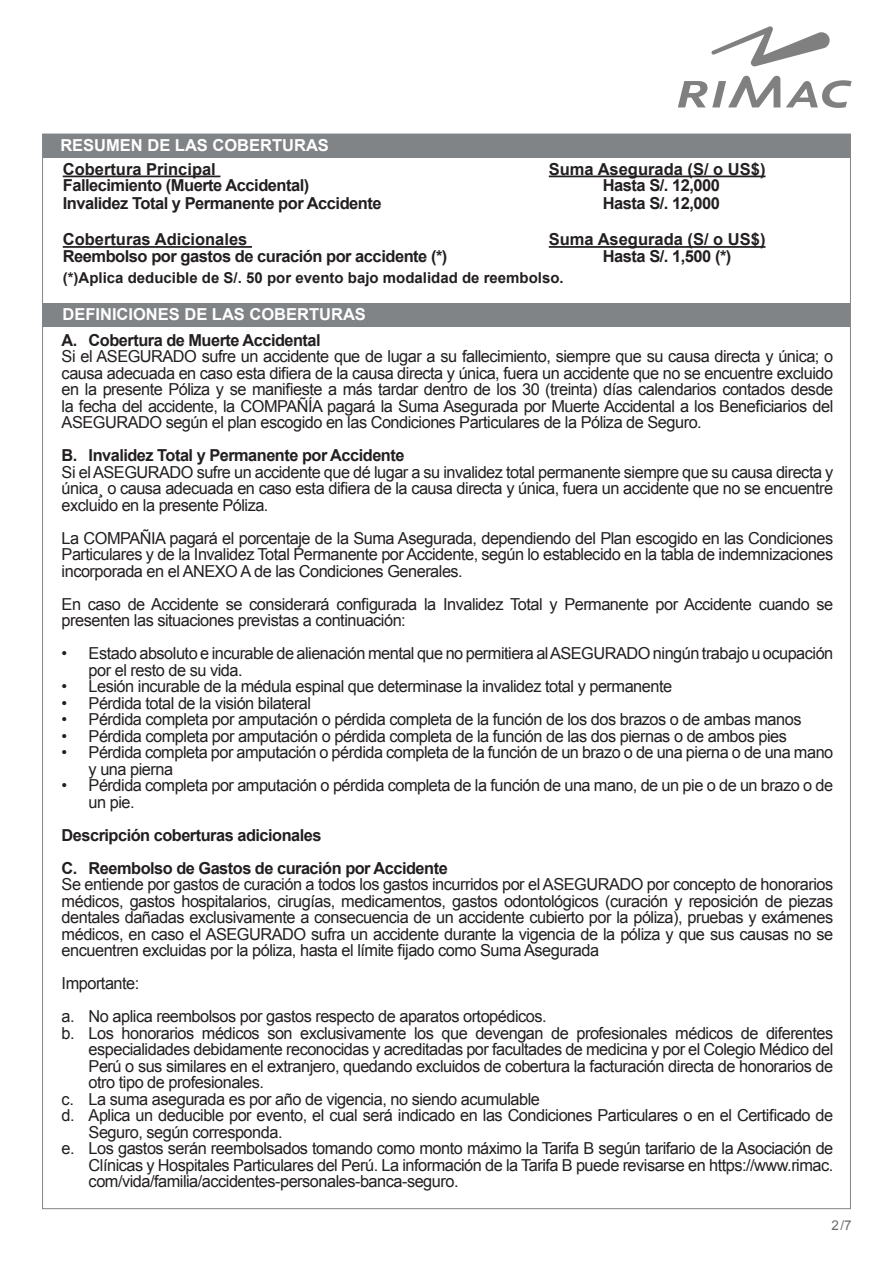
<style>
.page{position:relative;width:893px;height:1263px;background:#fff}
.page>*{position:absolute;margin:0;border:0;box-sizing:border-box;transform-origin:0 0}
.t1{font:16.5px/16.5px "Arial";letter-spacing:-.03em;color:#231f20;text-align:justify}
.t2{font:700 16.5px "Arial";letter-spacing:-.03em;color:#231f20}
.t3{font:700 16.5px "Arial";color:#231f20}
.t4{font:700 16.5px "Arial";color:#fff}
.t5{font:700 15px "Arial";color:#231f20}
.t6{font:13.5px "Arial";color:#6c6d70}
</style>
<div class="page">
<svg style="left:711px;top:26px;width:119px;height:41px"></svg>
<svg style="left:678px;top:76px;width:174px;height:32px"></svg>
<div style="left:43px;top:303px;width:807px;height:24px;background:#818487"></div>
<div style="left:43px;top:134px;width:807px;height:23px;background:#818487"></div>
<hr style="left:63px;top:176px;width:157px;height:1px;background:#231f20">
<hr style="left:549px;top:176px;width:216px;height:1px;background:#231f20">
<hr style="left:63px;top:246px;width:189px;height:2px;background:#231f20">
<hr style="left:549px;top:246px;width:216px;height:2px;background:#231f20">
<p class="t4" style="left:60px;top:134px;width:270px">RESUMEN DE LAS COBERTURAS</p>
<p class="t3" style="left:63px;top:158px;width:155px">Cobertura Principal</p>
<p class="t3" style="left:549px;top:158px;width:218px">Suma Asegurada (S/ o US$)</p>
<p class="t2" style="left:63px;top:174px;width:248px">Fallecimiento (Muerte Accidental)</p>
<p class="t2" style="left:603px;top:174px;width:119px">Hasta S/. 12,000</p>
<p class="t2" style="left:63px;top:192px;width:320px">Invalidez Total y Permanente por Accidente</p>
<p class="t2" style="left:603px;top:192px;width:119px">Hasta S/. 12,000</p>
<p class="t3" style="left:63px;top:228px;width:186px">Coberturas Adicionales</p>
<p class="t3" style="left:549px;top:228px;width:218px">Suma Asegurada (S/ o US$)</p>
<p class="t2" style="left:63px;top:245px;width:386px">Reembolso por gastos de curación por accidente (*)</p>
<p class="t2" style="left:603px;top:245px;width:130px">Hasta S/. 1,500 (*)</p>
<p class="t5" style="left:63px;top:267px;width:502px">(*)Aplica deducible de S/. 50 por evento bajo modalidad de reembolso.</p>
<p class="t4" style="left:63px;top:303px;width:305px">DEFINICIONES DE LAS COBERTURAS</p>
<p class="t2" style="left:62px;top:329px;width:261px">A. Cobertura de Muerte Accidental</p>
<p class="t1" style="left:62px;top:348px;width:773px">Si el ASEGURADO sufre un accidente que de lugar a su fallecimiento, siempre que su causa directa y única; o causa adecuada en caso esta difiera de la causa directa y única, fuera un accidente que no se encuentre excluido en la presente Póliza y se manifieste a más tardar dentro de los 30 (treinta) días calendarios contados desde la fecha del accidente, la COMPAÑÍA pagará la Suma Asegurada por Muerte Accidental a los Beneficiarios del ASEGURADO según el plan escogido en las Condiciones Particulares de la Póliza de Seguro.</p>
<p class="t2" style="left:62px;top:444px;width:344px">B. Invalidez Total y Permanente por Accidente</p>
<p class="t1" style="left:62px;top:464px;width:773px">Si el ASEGURADO sufre un accidente que dé lugar a su invalidez total permanente siempre que su causa directa y única¸ o causa adecuada en caso esta difiera de la causa directa y única, fuera un accidente que no se encuentre excluido en la presente Póliza.</p>
<p class="t1" style="left:62px;top:530px;width:773px">La COMPAÑIA pagará el porcentaje de la Suma Asegurada, dependiendo del Plan escogido en las Condiciones Particulares y de la Invalidez Total Permanente por Accidente, según lo establecido en la tabla de indemnizaciones incorporada en el ANEXO A de las Condiciones Generales.</p>
<p class="t1" style="left:62px;top:596px;width:773px">En caso de Accidente se considerará configurada la Invalidez Total y Permanente por Accidente cuando se presenten las situaciones previstas a continuación:</p>
<p class="t1" style="left:89px;top:645px;width:746px;text-indent:-27px">• Estado absoluto e incurable de alienación mental que no permitiera al ASEGURADO ningún trabajo u ocupación por el resto de su vida.</p>
<p class="t1" style="left:62px;top:678px;width:612px">• Lesión incurable de la médula espinal que determinase la invalidez total y permanente</p>
<p class="t1" style="left:62px;top:695px;width:251px">• Pérdida total de la visión bilateral</p>
<p class="t1" style="left:62px;top:711px;width:741px">• Pérdida completa por amputación o pérdida completa de la función de los dos brazos o de ambas manos</p>
<p class="t1" style="left:62px;top:728px;width:727px">• Pérdida completa por amputación o pérdida completa de la función de las dos piernas o de ambos pies</p>
<p class="t1" style="left:89px;top:744px;width:746px;text-indent:-27px">• Pérdida completa por amputación o pérdida completa de la función de un brazo o de una pierna o de una mano y una pierna</p>
<p class="t1" style="left:89px;top:777px;width:746px;text-indent:-27px">• Pérdida completa por amputación o pérdida completa de la función de una mano, de un pie o de un brazo o de un pie.</p>
<p class="t2" style="left:62px;top:824px;width:261px">Descripción coberturas adicionales</p>
<p class="t2" style="left:62px;top:857px;width:388px">C. Reembolso de Gastos de curación por Accidente</p>
<p class="t1" style="left:62px;top:876px;width:773px">Se entiende por gastos de curación a todos los gastos incurridos por el ASEGURADO por concepto de honorarios médicos, gastos hospitalarios, cirugías, medicamentos, gastos odontológicos (curación y reposición de piezas dentales dañadas exclusivamente a consecuencia de un accidente cubierto por la póliza), pruebas y exámenes médicos, en caso el ASEGURADO sufra un accidente durante la vigencia de la póliza y que sus causas no se encuentren excluidas por la póliza, hasta el límite fijado como Suma Asegurada</p>
<p class="t1" style="left:62px;top:975px;width:79px">Importante:</p>
<p class="t1" style="left:62px;top:1008px;width:487px">a. No aplica reembolsos por gastos respecto de aparatos ortopédicos.</p>
<p class="t1" style="left:89px;top:1025px;width:746px;text-indent:-27px">b. Los honorarios médicos son exclusivamente los que devengan de profesionales médicos de diferentes especialidades debidamente reconocidas y acreditadas por facultades de medicina y por el Colegio Médico del Perú o sus similares en el extranjero, quedando excluidos de cobertura la facturación directa de honorarios de otro tipo de profesionales.</p>
<p class="t1" style="left:62px;top:1091px;width:480px">c. La suma asegurada es por año de vigencia, no siendo acumulable</p>
<p class="t1" style="left:89px;top:1107px;width:746px;text-indent:-27px">d. Aplica un deducible por evento, el cual será indicado en las Condiciones Particulares o en el Certificado de<br>Seguro, según corresponda.</p>
<p class="t1" style="left:89px;top:1140px;width:746px;text-indent:-27px">e. Los gastos serán reembolsados tomando como monto máximo la Tarifa B según tarifario de la Asociación de Clínicas y Hospitales Particulares del Perú. La información de la Tarifa B puede revisarse en https://www.rimac. com/vida/familia/accidentes-personales-banca-seguro.</p>
<p class="t6" style="left:832px;top:1217px;width:22px">2/7</p>
</div>
